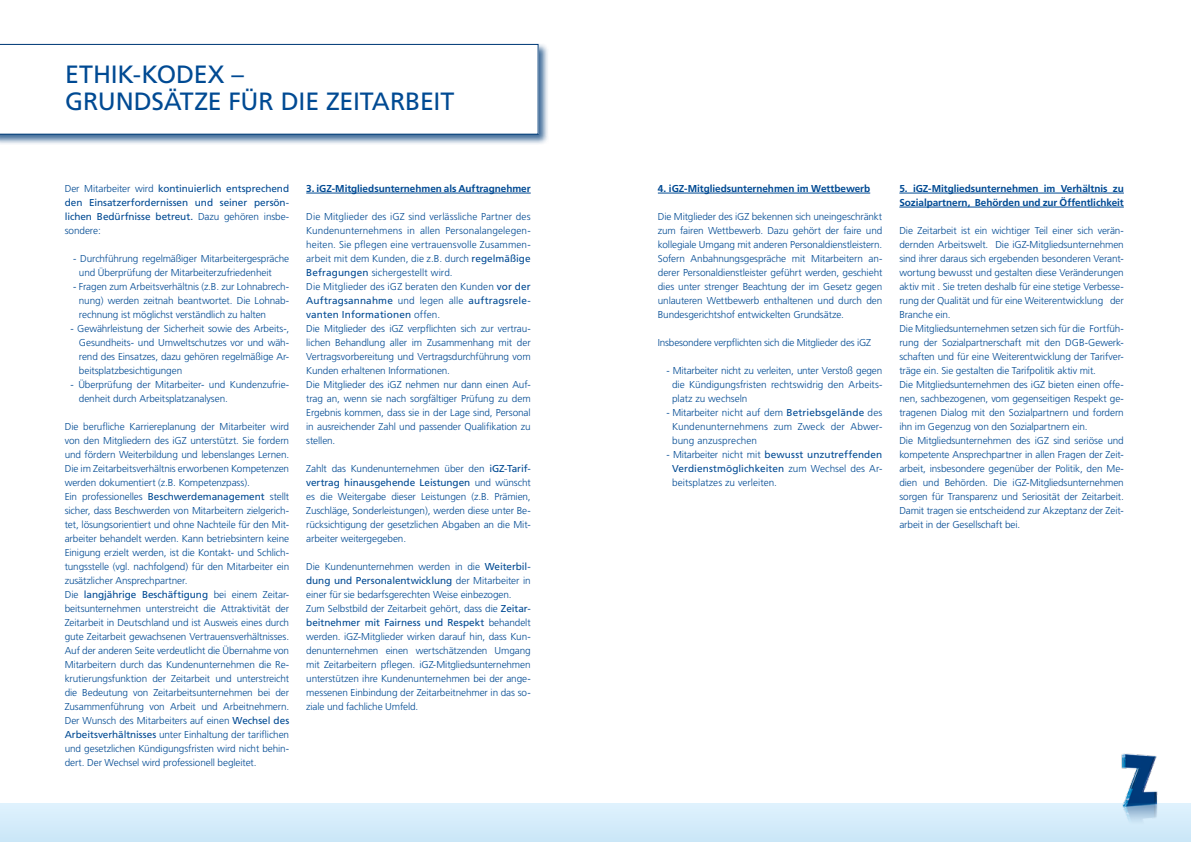
<style>
.page{position:relative;width:1191px;height:842px;background:#fff}
.page>*{position:absolute;margin:0;border:0;box-sizing:border-box;transform-origin:0 0}
.t1{font:25px/27px "Frutiger";letter-spacing:-.005em;color:#004a93}
.t2{font:300 10px/14px "Frutiger";letter-spacing:-.01em;color:#004a93;text-align:justify}
.t3{font:700 10px/14px "Frutiger";letter-spacing:-.005em;color:#004a93}
.t4{font:10px/14px "Frutiger";letter-spacing:-.005em;color:#004a93;text-align:justify}
.s1{font-weight:300}
.s2{font-weight:400}
</style>
<div class="page">
<hr style="left:658px;top:193px;width:212px;height:1px;background:#004a93">
<hr style="left:899px;top:193px;width:224px;height:1px;background:#004a93">
<hr style="left:899px;top:207px;width:224px;height:1px;background:#004a93">
<div style="left:595px;top:804px;width:596px;height:38px;background:#d4ecfa"></div>
<img style="left:1110px;top:753px;width:60px;height:68px">
<hr style="left:306px;top:193px;width:225px;height:1px;background:#004a93">
<div style="left:0;top:42px;width:549px;height:103px;background:#003b77;opacity:.75"></div>
<svg style="left:0;top:44px;width:538px;height:91px"></svg>
<div style="left:0;top:804px;width:595px;height:38px;background:#d4ecfa"></div>
<h1 class="t1" style="left:65px;top:61px;width:180px">Ethik-Kodex –<br>Grundsätze</h1>
<h1 class="t1" style="left:229px;top:88px;width:223px">für die Zeitarbeit</h1>
<p class="t4" style="left:65px;top:182px;width:226px"><span class="s1">Der Mitarbeiter wird</span> kontinuierlich entsprechend den Einsatzerfordernissen und seiner persön&shy;lichen Bedürfnisse betreut. <span class="s1">Dazu gehören insbe&shy;sondere:</span></p>
<p class="t2" style="left:79px;top:252px;width:212px;text-indent:-6px">- Durchführung regelmäßiger Mitarbeitergespräche und Überprüfung der Mitarbeiterzufriedenheit</p>
<p class="t2" style="left:79px;top:280px;width:212px;text-indent:-6px">- Fragen zum Arbeitsverhältnis (z.B. zur Lohnabrech&shy;nung) werden zeitnah beantwortet. Die Lohnab&shy;rechnung ist möglichst verständlich zu halten</p>
<p class="t2" style="left:79px;top:322px;width:212px;text-indent:-8px">- Gewährleistung der Sicherheit sowie des Arbeits-, Gesundheits- und Umweltschutzes vor und wäh&shy;rend des Einsatzes, dazu gehören regelmäßige Ar&shy;beitsplatzbesichtigungen</p>
<p class="t2" style="left:79px;top:378px;width:212px;text-indent:-8px">- Überprüfung der Mitarbeiter- und Kundenzufrie&shy;denheit durch Arbeitsplatzanalysen.</p>
<p class="t2" style="left:65px;top:420px;width:226px;text-align:left">Die berufliche Karriereplanung der Mitarbeiter wird von den Mitgliedern des iGZ unterstützt. Sie fordern und fördern Weiterbildung und lebenslanges Lernen.<br>Die im Zeitarbeitsverhältnis erworbenen Kompetenzen werden dokumentiert (z.B. Kompetenzpass).<br>Ein professionelles <span class="s2">Beschwerdemanagement</span> stellt sicher, dass Beschwerden von Mitarbeitern zielgerich&shy;tet, lösungsorientiert und ohne Nachteile für den Mit&shy;arbeiter behandelt werden. Kann betriebsintern keine Einigung erzielt werden, ist die Kontakt- und Schlich&shy;tungsstelle (vgl. nachfolgend) für den Mitarbeiter ein zusätzlicher Ansprechpartner.<br>Die <span class="s2">langjährige Beschäftigung</span> bei einem Zeitar&shy;beitsunternehmen unterstreicht die Attraktivität der Zeitarbeit in Deutschland und ist Ausweis eines durch gute Zeitarbeit gewachsenen Vertrauensverhältnisses.<br>Auf der anderen Seite verdeutlicht die Übernahme von Mitarbeitern durch das Kundenunternehmen die Re&shy;krutierungsfunktion der Zeitarbeit und unterstreicht die Bedeutung von Zeitarbeitsunternehmen bei der Zusammenführung von Arbeit und Arbeitnehmern.<br>Der Wunsch des Mitarbeiters auf einen <span class="s2">Wechsel des Arbeitsverhältnisses</span> unter Einhaltung der tariflichen und gesetzlichen Kündigungsfristen wird nicht behin&shy;dert. Der Wechsel wird professionell begleitet.</p>
<p class="t3" style="left:306px;top:181px;width:226px">3. iGZ-Mitgliedsunternehmen als Auftragnehmer</p>
<p class="t2" style="left:306px;top:210px;width:226px;text-align:left">Die Mitglieder des iGZ sind verlässliche Partner des Kundenunternehmens in allen Personalangelegen&shy;heiten. Sie pflegen eine vertrauensvolle Zusammen&shy;arbeit mit dem Kunden, die z.B. durch <span class="s2">regelmäßige Befragungen</span> sichergestellt wird.<br>Die Mitglieder des iGZ beraten den Kunden <span class="s2">vor der Auftragsannahme</span> und legen alle <span class="s2">auftragsrele&shy;vanten I nformationen</span> offen.<br>Die Mitglieder des iGZ verpflichten sich zur vertrau&shy;lichen Behandlung aller im Zusammenhang mit der Vertragsvorbereitung und Vertragsdurchführung vom Kunden erhaltenen Informationen.<br>Die Mitglieder des iGZ nehmen nur dann einen Auf&shy;trag an, wenn sie nach sorgfältiger Prüfung zu dem Ergebnis kommen, dass sie in der Lage sind, Personal in ausreichender Zahl und passender Qualifikation zu stellen.</p>
<p class="t2" style="left:306px;top:462px;width:226px">Zahlt das Kundenunternehmen über den <span class="s2">iGZ-Tarif&shy;vertrag hinausgehende Leistungen</span> und wünscht es die Weitergabe dieser Leistungen (z.B. Prämien, Zuschläge, Sonderleistungen), werden diese unter Be&shy;rücksichtigung der gesetzlichen Abgaben an die Mit&shy;arbeiter weitergegeben.</p>
<p class="t2" style="left:306px;top:560px;width:226px;text-align:left">Die Kundenunternehmen werden in die <span class="s2">Weiterbil&shy;dung und Personalentwicklung</span> der Mitarbeiter in einer für sie bedarfsgerechten Weise einbezogen.<br>Zum Selbstbild der Zeitarbeit gehört, dass die <span class="s2">Zeitar&shy;beitnehmer mit Fairness und Respekt</span> behandelt werden. iGZ-Mitglieder wirken darauf hin, dass Kun&shy;denunternehmen einen wertschätzenden Umgang mit Zeitarbeitern pflegen. iGZ-Mitgliedsunternehmen unterstützen ihre Kundenunternehmen bei der ange&shy;messenen Einbindung der Zeitarbeitnehmer in das so&shy;ziale und fachliche Umfeld.</p>
<p class="t3" style="left:658px;top:181px;width:214px">4. iGZ-Mitgliedsunternehmen im Wettbewerb</p>
<p class="t2" style="left:658px;top:210px;width:226px">Die Mitglieder des iGZ bekennen sich uneingeschränkt zum fairen Wettbewerb. Dazu gehört der faire und kollegiale Umgang mit anderen Personaldienstleistern.<br>Sofern Anbahnungsgespräche mit Mitarbeitern an&shy;derer Personaldienstleister geführt werden, geschieht dies unter strenger Beachtung der im Gesetz gegen unlauteren Wettbewerb enthaltenen und durch den Bundesgerichtshof entwickelten Grundsätze.</p>
<p class="t2" style="left:658px;top:336px;width:215px">Insbesondere verpflichten sich die Mitglieder des iGZ</p>
<p class="t2" style="left:672px;top:364px;width:212px;text-indent:-6px">- Mitarbeiter nicht zu verleiten, unter Verstoß gegen die Kündigungsfristen rechtswidrig den Arbeits&shy;platz zu wechseln</p>
<p class="t2" style="left:672px;top:406px;width:212px;text-indent:-6px">- Mitarbeiter nicht auf dem <span class="s2">Betriebsgelände</span> des Kundenunternehmens zum Zweck der Abwer&shy;bung anzusprechen</p>
<p class="t2" style="left:672px;top:448px;width:212px;text-indent:-6px">- Mitarbeiter nicht mit <span class="s2">bewusst unzutreffenden Verdienstmöglichkeiten</span> zum Wechsel des Ar&shy;beitsplatzes zu verleiten.</p>
<p class="t3" style="left:899px;top:181px;width:226px">5. iGZ-Mitgliedsunternehmen im Verhältnis zu<br>Sozialpartnern, Behörden und zur Öffentlichkeit</p>
<p class="t2" style="left:899px;top:224px;width:226px;text-align:left">Die Zeitarbeit ist ein wichtiger Teil einer sich verän&shy;dernden Arbeitswelt. Die iGZ-Mitgliedsunternehmen sind ihrer daraus sich ergebenden besonderen Verant&shy;wortung bewusst und gestalten diese Veränderungen aktiv mit . Sie treten deshalb für eine stetige Verbesse&shy;rung der Qualität und für eine Weiterentwicklung der Branche ein.<br>Die Mitgliedsunternehmen setzen sich für die Fortfüh&shy;rung der Sozialpartnerschaft mit den DGB-Gewerk&shy;schaften und für eine Weiterentwicklung der Tarifver&shy;träge ein. Sie gestalten die Tarifpolitik aktiv mit.<br>Die Mitgliedsunternehmen des iGZ bieten einen offe&shy;nen, sachbezogenen, vom gegenseitigen Respekt ge&shy;tragenen Dialog mit den Sozialpartnern und fordern ihn im Gegenzug von den Sozialpartnern ein.<br>Die Mitgliedsunternehmen des iGZ sind seriöse und kompetente Ansprechpartner in allen Fragen der Zeit&shy;arbeit, insbesondere gegenüber der Politik, den Me&shy;dien und Behörden. Die iGZ-Mitgliedsunternehmen sorgen für Transparenz und Seriosität der Zeitarbeit.<br>Damit tragen sie entscheidend zur Akzeptanz der Zeit&shy;arbeit in der Gesellschaft bei.</p>
</div>
